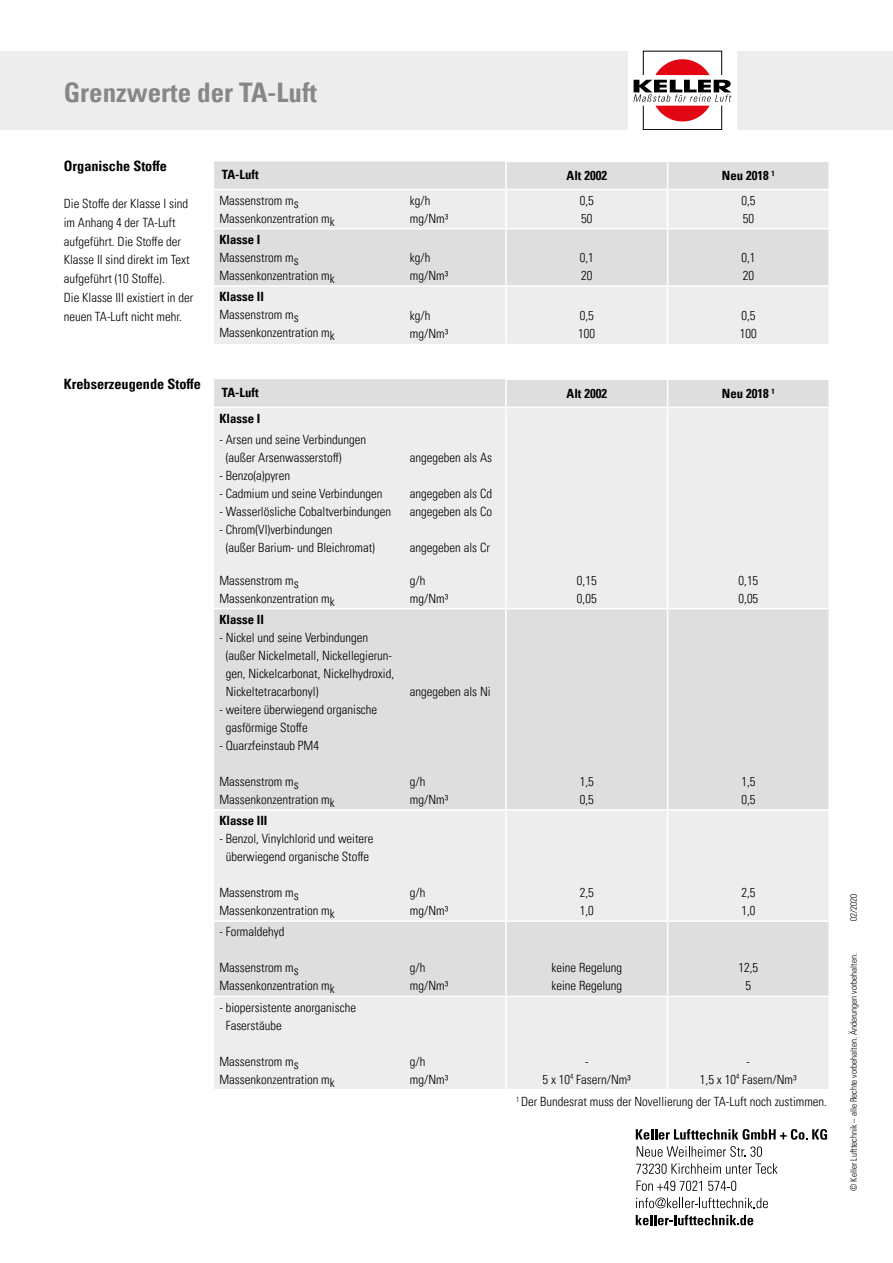
<style>
.page{position:relative;width:893px;height:1263px;background:#fff}
.page>*{position:absolute;margin:0;border:0;box-sizing:border-box;transform-origin:0 0}
.t1{font:700 condensed 27px "Univers LT Pro";color:#878787}
.t2{font:700 condensed 14.25px "Univers LT Pro";color:#000}
.t3{font:300 condensed 12.75px/18px "Univers LT Pro";color:#000}
.t4{font:700 condensed 12.75px "Univers LT Pro";color:#000}
.t5{font:300 condensed 9px "Univers LT Pro";color:#000}
</style>
<div class="page">
<div style="left:0;top:51px;width:893px;height:79px;background:#ededed"></div>
<div style="left:628px;top:35px;width:109px;height:111px;background:#fff"></div>
<div style="left:643px;top:105px;width:79px;height:25px;border:1px solid #000"></div>
<svg style="left:633px;top:59px;width:98px;height:62px"></svg>
<div style="left:214px;top:161px;width:614px;height:28px;background:#dedede"></div>
<svg style="left:214px;top:190px;width:614px;height:154px;background:#e7e7e7"></svg>
<hr style="left:505px;top:161px;width:163px;height:1px;background:#fff">
<hr style="left:505px;top:162px;width:2px;height:27px;background:#fff">
<hr style="left:668px;top:161px;width:162px;height:1px;background:#fff">
<svg style="left:667px;top:162px;width:1px;height:27px"></svg>
<hr style="left:505px;top:190px;width:2px;height:38px;background:#fff">
<hr style="left:667px;top:190px;width:1px;height:38px;background:#fff">
<hr style="left:213px;top:228px;width:191px;height:1px;background:#fff">
<hr style="left:404px;top:228px;width:102px;height:1px;background:#fff">
<hr style="left:506px;top:228px;width:162px;height:1px;background:#fff">
<hr style="left:505px;top:229px;width:2px;height:56px;background:#fff">
<hr style="left:668px;top:228px;width:162px;height:1px;background:#fff">
<hr style="left:667px;top:229px;width:1px;height:56px;background:#fff">
<hr style="left:213px;top:285px;width:191px;height:2px;background:#fff">
<hr style="left:404px;top:285px;width:102px;height:2px;background:#fff">
<hr style="left:506px;top:285px;width:162px;height:2px;background:#fff">
<hr style="left:505px;top:287px;width:2px;height:57px;background:#fff">
<hr style="left:668px;top:285px;width:162px;height:2px;background:#fff">
<hr style="left:667px;top:287px;width:1px;height:57px;background:#fff">
<div style="left:214px;top:379px;width:614px;height:28px;background:#dedede"></div>
<svg style="left:214px;top:408px;width:614px;height:681px;background:#e6e6e6"></svg>
<hr style="left:505px;top:378px;width:163px;height:2px;background:#fff">
<hr style="left:505px;top:380px;width:2px;height:27px;background:#fff">
<hr style="left:668px;top:378px;width:162px;height:2px;background:#fff">
<svg style="left:667px;top:380px;width:1px;height:27px"></svg>
<hr style="left:505px;top:408px;width:2px;height:200px;background:#fff">
<hr style="left:667px;top:408px;width:1px;height:200px;background:#fff">
<hr style="left:213px;top:608px;width:191px;height:1px;background:#fff">
<hr style="left:404px;top:608px;width:102px;height:1px;background:#fff">
<hr style="left:506px;top:608px;width:162px;height:1px;background:#fff">
<hr style="left:505px;top:609px;width:2px;height:200px;background:#fff">
<hr style="left:668px;top:608px;width:162px;height:1px;background:#fff">
<hr style="left:667px;top:609px;width:1px;height:200px;background:#fff">
<hr style="left:213px;top:809px;width:191px;height:2px;background:#fff">
<hr style="left:404px;top:809px;width:102px;height:2px;background:#fff">
<hr style="left:506px;top:809px;width:162px;height:2px;background:#fff">
<hr style="left:505px;top:811px;width:2px;height:109px;background:#fff">
<hr style="left:668px;top:809px;width:162px;height:2px;background:#fff">
<hr style="left:667px;top:811px;width:1px;height:109px;background:#fff">
<hr style="left:213px;top:920px;width:191px;height:2px;background:#fff">
<hr style="left:404px;top:920px;width:102px;height:2px;background:#fff">
<hr style="left:506px;top:920px;width:162px;height:2px;background:#fff">
<hr style="left:505px;top:922px;width:2px;height:74px;background:#fff">
<hr style="left:668px;top:920px;width:162px;height:2px;background:#fff">
<hr style="left:667px;top:922px;width:1px;height:74px;background:#fff">
<hr style="left:213px;top:996px;width:191px;height:1px;background:#fff">
<hr style="left:404px;top:996px;width:102px;height:1px;background:#fff">
<hr style="left:506px;top:996px;width:162px;height:1px;background:#fff">
<hr style="left:505px;top:997px;width:2px;height:92px;background:#fff">
<hr style="left:668px;top:996px;width:162px;height:1px;background:#fff">
<hr style="left:667px;top:997px;width:1px;height:92px;background:#fff">
<svg style="left:637px;top:1146px;width:125px;height:11px"></svg>
<svg style="left:636px;top:1163px;width:142px;height:11px"></svg>
<svg style="left:637px;top:1180px;width:65px;height:11px"></svg>
<svg style="left:708px;top:1181px;width:28px;height:10px"></svg>
<svg style="left:636px;top:1197px;width:132px;height:11px"></svg>
<svg style="left:636px;top:1215px;width:117px;height:10px"></svg>
<svg style="left:636px;top:1129px;width:191px;height:11px"></svg>
<h1 class="t1" style="left:64px;top:76px;width:255px">Grenzwerte der TA-Luft</h1>
<p class="t2" style="left:64px;top:157px;width:105px">Organische Stoffe</p>
<p class="t3" style="left:64px;top:193px;width:131px;line-height:18.8px">Die Stoffe der Klasse I sind im Anhang 4 der TA-Luft aufgeführt. Die Stoffe der<br>Klasse II sind direkt im Text aufgeführt (10 Stoffe).<br>Die Klasse III existiert in der neuen TA-Luft nicht mehr.</p>
<p class="t2" style="left:64px;top:375px;width:139px">Krebserzeugende Stoffe</p>
<p class="t4" style="left:222px;top:167px;width:38px">TA-Luft</p>
<p class="t4" style="left:567px;top:168px;width:42px">Alt 2002</p>
<p class="t4" style="left:722px;top:168px;width:54px">Neu 2018 <sup>1</sup></p>
<p class="t3" style="left:219px;top:191px;width:117px">Massenstrom ms<br>Massenkonzentration mk</p>
<p class="t3" style="left:410px;top:191px;width:40px">kg/h mg/Nm³</p>
<p class="t3" style="left:580px;top:191px;width:16px">0,5<br>50</p>
<p class="t3" style="left:741px;top:191px;width:16px">0,5<br>50</p>
<p class="t4" style="left:219px;top:232px;width:43px">Klasse I</p>
<p class="t3" style="left:219px;top:248px;width:117px">Massenstrom ms<br>Massenkonzentration mk</p>
<p class="t3" style="left:410px;top:248px;width:40px">kg/h mg/Nm³</p>
<p class="t3" style="left:580px;top:248px;width:16px">0,1<br>20</p>
<p class="t3" style="left:741px;top:248px;width:16px">0,1<br>20</p>
<p class="t4" style="left:219px;top:289px;width:46px">Klasse II</p>
<p class="t3" style="left:219px;top:305px;width:117px">Massenstrom ms<br>Massenkonzentration mk</p>
<p class="t3" style="left:410px;top:306px;width:40px">kg/h mg/Nm³</p>
<p class="t3" style="left:578px;top:306px;width:18px">0,5<br>100</p>
<p class="t3" style="left:740px;top:306px;width:18px">0,5<br>100</p>
<p class="t4" style="left:222px;top:385px;width:38px">TA-Luft</p>
<p class="t4" style="left:567px;top:386px;width:42px">Alt 2002</p>
<p class="t4" style="left:722px;top:386px;width:54px">Neu 2018 <sup>1</sup></p>
<p class="t4" style="left:219px;top:410px;width:43px">Klasse I</p>
<p class="t3" style="left:226px;top:429px;width:142px;text-indent:-6px">- Arsen und seine Verbindungen (außer Arsenwasserstoff)</p>
<p class="t3" style="left:219px;top:465px;width:72px">- Benzo(a)pyren</p>
<p class="t3" style="left:219px;top:483px;width:165px">- Cadmium und seine Verbindungen</p>
<p class="t3" style="left:219px;top:501px;width:173px">- Wasserlösliche Cobaltverbindungen</p>
<p class="t3" style="left:226px;top:519px;width:151px;text-indent:-6px">- Chrom(VI)verbindungen<br>(außer Barium- und Bleichromat)</p>
<p class="t3" style="left:219px;top:570px;width:117px">Massenstrom ms<br>Massenkonzentration mk</p>
<p class="t3" style="left:410px;top:447px;width:84px">angegeben als As</p>
<p class="t3" style="left:410px;top:483px;width:84px">angegeben als Cd angegeben als Co</p>
<p class="t3" style="left:410px;top:537px;width:81px">angegeben als Cr</p>
<p class="t3" style="left:410px;top:570px;width:40px">g/h mg/Nm³</p>
<p class="t3" style="left:577px;top:570px;width:21px">0,15<br>0,05</p>
<p class="t3" style="left:738px;top:570px;width:21px">0,15<br>0,05</p>
<p class="t4" style="left:219px;top:611px;width:46px">Klasse II</p>
<p class="t3" style="left:226px;top:628px;width:170px;text-indent:-6px">- Nickel und seine Verbindungen (außer Nickelmetall, Nickellegierun&shy;gen, Nickelcarbonat, Nickelhydroxid, Nickeltetracarbonyl)</p>
<p class="t3" style="left:226px;top:700px;width:153px;text-indent:-6px">- weitere überwiegend organische gasförmige Stoffe</p>
<p class="t3" style="left:219px;top:736px;width:101px">- Quarzfeinstaub PM4</p>
<p class="t3" style="left:219px;top:772px;width:117px">Massenstrom ms<br>Massenkonzentration mk</p>
<p class="t3" style="left:410px;top:682px;width:82px">angegeben als Ni</p>
<p class="t3" style="left:410px;top:772px;width:40px">g/h mg/Nm³</p>
<p class="t3" style="left:580px;top:772px;width:16px">1,5<br>0,5</p>
<p class="t3" style="left:741px;top:772px;width:16px">1,5<br>0,5</p>
<p class="t4" style="left:219px;top:813px;width:50px">Klasse III</p>
<p class="t3" style="left:219px;top:829px;width:156px;text-align:center">- Benzol, Vinylchlorid und weitere überwiegend organische Stoffe</p>
<p class="t3" style="left:219px;top:883px;width:117px">Massenstrom ms<br>Massenkonzentration mk</p>
<p class="t3" style="left:410px;top:883px;width:40px">g/h mg/Nm³</p>
<p class="t3" style="left:580px;top:883px;width:16px">2,5<br>1,0</p>
<p class="t3" style="left:741px;top:883px;width:16px">2,5<br>1,0</p>
<p class="t3" style="left:219px;top:922px;width:67px">- Formaldehyd</p>
<p class="t3" style="left:219px;top:958px;width:117px">Massenstrom ms<br>Massenkonzentration mk</p>
<p class="t3" style="left:410px;top:958px;width:40px">g/h mg/Nm³</p>
<p class="t3" style="left:551px;top:958px;width:72px">keine Regelung keine Regelung</p>
<p class="t3" style="left:738px;top:958px;width:21px;text-align:center">12,5<br>5</p>
<p class="t3" style="left:226px;top:997px;width:132px;text-indent:-6px">- biopersistente anorganische<br>Faserstäube</p>
<p class="t3" style="left:219px;top:1051px;width:117px">Massenstrom ms<br>Massenkonzentration mk</p>
<p class="t3" style="left:410px;top:1051px;width:40px">g/h mg/Nm³</p>
<p class="t3" style="left:543px;top:1051px;width:90px;text-align:center">-<br>5 x 10<sup>4</sup> Fasern/Nm³</p>
<p class="t3" style="left:700px;top:1051px;width:98px;text-align:center">-<br>1,5 x 10<sup>4</sup> Fasern/Nm³</p>
<p class="t3" style="left:516px;top:1092px;width:312px"><sup>1</sup> Der Bundesrat muss der Novellierung der TA-Luft noch zustimmen.</p>
<p class="t5" style="left:848px;top:921px;width:28px;rotate:-90deg">02/2020</p>
<p class="t5" style="left:848px;top:1191px;width:239px;rotate:-90deg">© Keller Lufttechnik – alle Rechte vorbehalten. Änderungen vorbehalten.</p>
</div>
